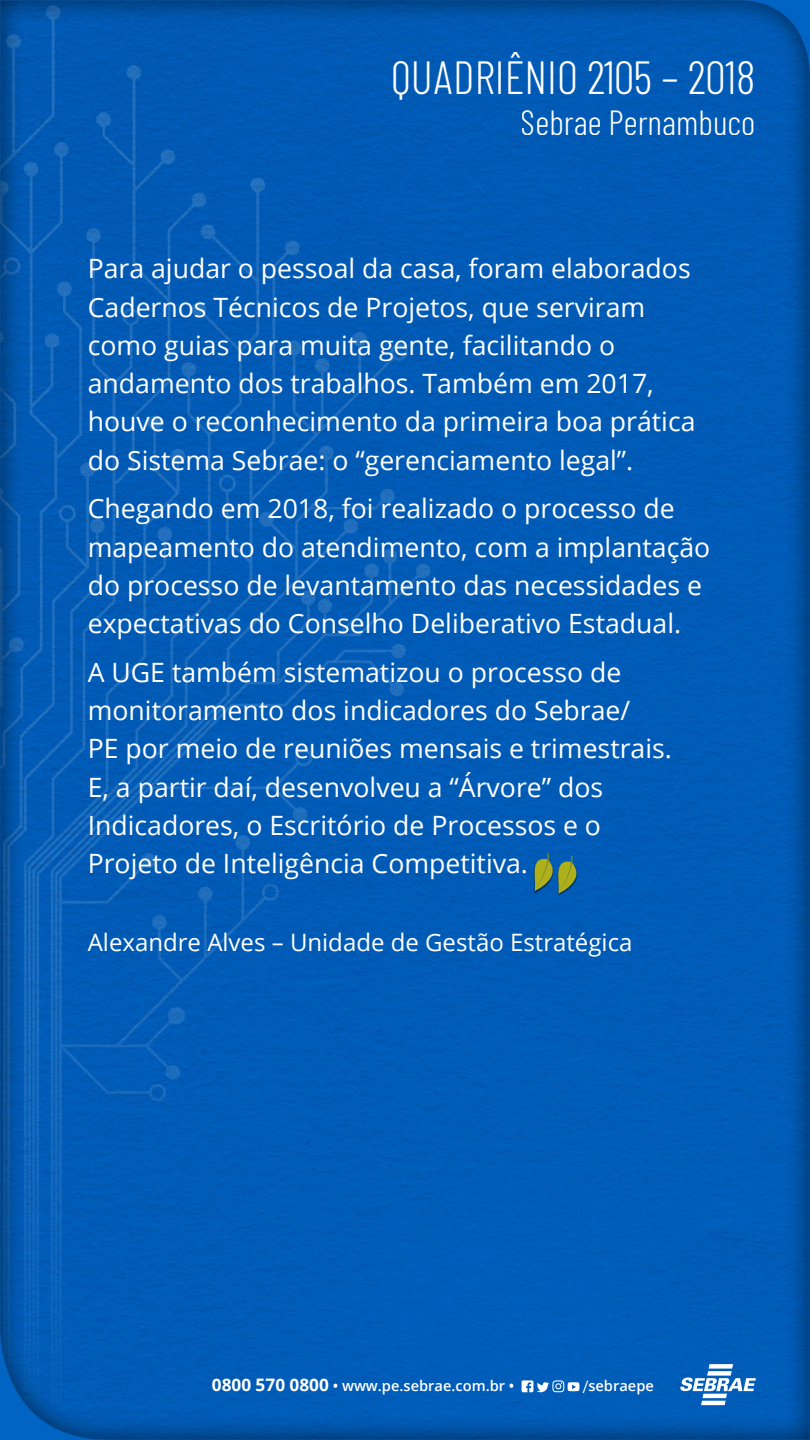
<style>
.page{position:relative;width:810px;height:1440px;background:#fff}
.page>*{position:absolute;margin:0;border:0;box-sizing:border-box;transform-origin:0 0}
.t1{font:300 46.42px "Barlow Condensed";color:#fff}
.t2{font:300 34.8px "Barlow Condensed";color:#fff}
.textos_qr_menor{font:26.62px/38.2px "Open Sans";color:#fff}
.autoria{font:24px "Open Sans";color:#fff}
.t3{font:600 14.62px "Open Sans";color:#fff}
.s1{font-weight:700;font-size:17.25px}
.s2{font-family:"Calibri";font-weight:400}
</style>
<div class="page">
<img style="left:0;top:0;width:810px;height:1440px">
<div style="left:557px;top:862px;width:21px;height:34px;background:#000;opacity:.5"></div>
<svg style="left:532px;top:853px;width:56px;height:41px;background:#3f7678"></svg>
<svg style="left:522px;top:1380px;width:57px;height:12px"></svg>
<svg style="left:680px;top:1364px;width:76px;height:41px"></svg>
<h1 class="t1" style="left:390px;top:49px;width:366px">QUADRIÊNIO 2105 – 2018</h1>
<h2 class="t2" style="left:521px;top:100px;width:236px">Sebrae Pernambuco</h2>
<p class="textos_qr_menor" style="left:88px;top:249px;width:609px">Para ajudar o pessoal da casa, foram elaborados Cadernos Técnicos de Projetos, que serviram como guias para muita gente, facilitando o andamento dos trabalhos. Também em 2017, houve o reconhecimento da primeira boa prática do Sistema Sebrae: o “gerenciamento legal”.</p>
<p class="textos_qr_menor" style="left:88px;top:489px;width:624px">Chegando em 2018, foi realizado o processo de mapeamento do atendimento, com a implantação do processo de levantamento das necessidades e expectativas do Conselho Deliberativo Estadual.</p>
<p class="textos_qr_menor" style="left:88px;top:652px;width:586px">A UGE também sistematizou o processo de monitoramento dos indicadores do Sebrae/<br>PE por meio de reuniões mensais e trimestrais.<br>E, a partir daí, desenvolveu a “Árvore” dos Indicadores, o Escritório de Processos e o Projeto de Inteligência Competitiva.</p>
<p class="autoria" style="left:88px;top:926px;width:546px">Alexandre Alves – Unidade de Gestão Estratégica</p>
<p class="t3" style="left:212px;top:1376px;width:304px"><span class="s1">0800 570 0800</span> • www.pe.sebrae.com.br •</p>
<p class="t3" style="left:583px;top:1376px;width:73px"><span class="s2">/</span>sebraepe</p>
</div>
